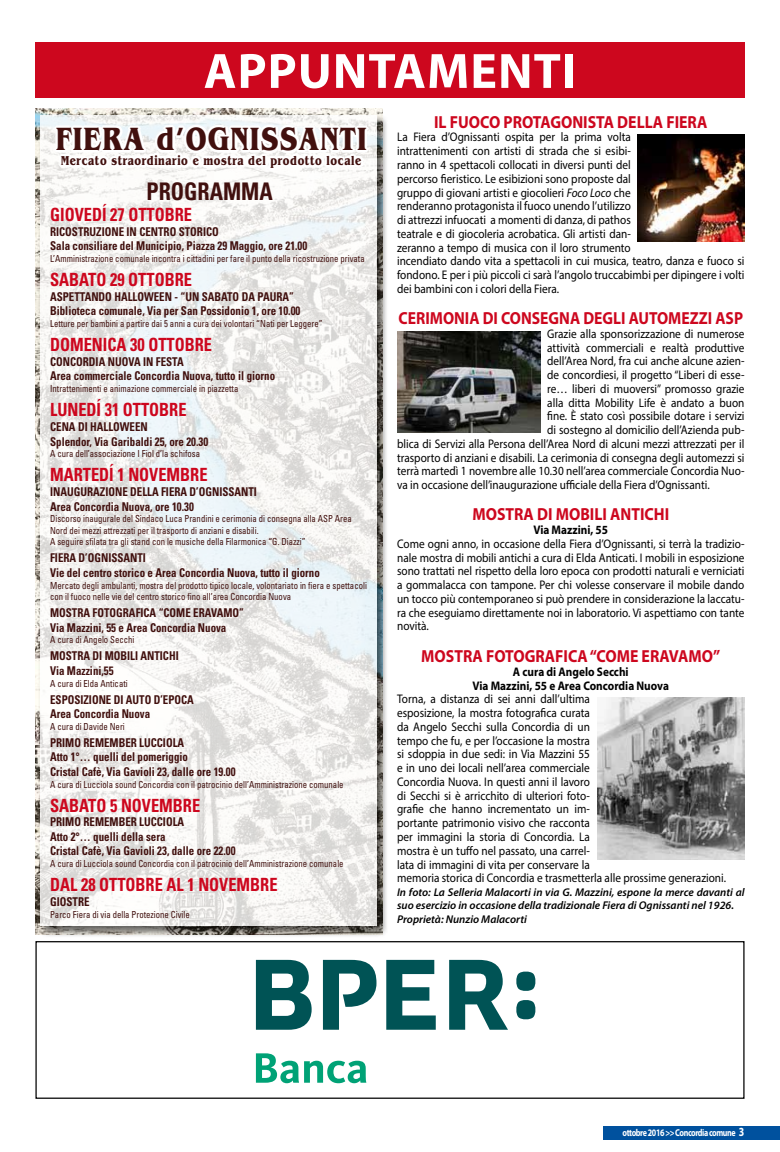
<style>
.page{position:relative;width:780px;height:1152px;background:#fff}
.page>*{position:absolute;margin:0;border:0;box-sizing:border-box;transform-origin:0 0}
.t1{font:700 50px "Myriad Pro";letter-spacing:.02em;color:#fff}
.t2{font:700 33.75px "Benguiat";letter-spacing:.06em;color:#41100e;scale:.79 1}
.t3{font:700 condensed 24.25px "Univers";color:#41100e;scale:.9 1}
.t4{font:700 condensed 18.25px "Univers";color:#cd071e;scale:.9 1}
.t5{font:700 17.5px "Myriad Pro";color:#cd071e;scale:.9 1}
.t6{font:700 17.5px "Myriad Pro";color:#cd071e;scale:.89 1}
.t7{font:700 13.5px "Benguiat";letter-spacing:.06em;color:#41100e;scale:.75 1}
.t8{font:12.5px/13.8px "Myriad Pro";color:#000;scale:.9 1}
.t9{font:700 12.5px/13.8px "Myriad Pro";color:#000;text-align:center;scale:.9 1}
.t10{font:700 condensed 12.12px/14.5px "Univers";color:#41100e;scale:.9 1}
.t11{font:italic 600 11.25px/13.5px "Myriad Pro";color:#000}
.t12{font:700 10px "Myriad Pro";letter-spacing:-.05em;color:#fff;scale:.8 1}
.t13{font:condensed 9.75px/11.6px "Univers";color:#41100e;scale:.9 1}
.s1{font-style:italic}
.s2{font-size:12.5px}
</style>
<div class="page">
<div style="left:603px;top:1126px;width:177px;height:13px;background:#00519e"></div>
<svg style="left:256px;top:1053px;width:110px;height:30px"></svg>
<svg style="left:256px;top:960px;width:280px;height:69px"></svg>
<div style="left:35px;top:941px;width:709px;height:157px;border:1px solid #000"></div>
<div style="left:35px;top:43px;width:709px;height:55px;background:#cd071e"></div>
<div style="left:38px;top:113px;width:350px;height:824px;background:#000;opacity:.75"></div>
<svg style="left:40px;top:115px;width:336px;height:811px"></svg>
<svg style="left:51px;top:108px;width:320px;height:84px"></svg>
<img style="left:638px;top:135px;width:106px;height:106px">
<img style="left:397px;top:331px;width:143px;height:101px">
<img style="left:597px;top:697px;width:147px;height:162px">
<h1 class="t1" style="left:204px;top:43px;width:374px">APPUNTAMENTI</h1>
<h2 class="t2" style="left:56px;top:119px;width:394px">FIERA d’OGNISSANTI</h2>
<p class="t7" style="left:61px;top:153px;width:401px">Mercato straordinario e mostra del prodotto locale</p>
<h3 class="t3" style="left:146px;top:176px;width:142px">PROGRAMMA</h3>
<h3 class="t4" style="left:50px;top:204px;width:159px">GIOVEDÍ 27 OTTOBRE</h3>
<p class="t10" style="left:50px;top:224px;width:287px">RICOSTRUZIONE IN CENTRO STORICO<br>Sala consiliare del Municipio, Piazza 29 Maggio, ore 21.00</p>
<p class="t13" style="left:50px;top:253px;width:351px">L’Amministrazione comunale incontra i cittadini per fare il punto della ricostruzione privata</p>
<h3 class="t4" style="left:50px;top:269px;width:159px">SABATO 29 OTTOBRE</h3>
<p class="t10" style="left:50px;top:289px;width:279px">ASPETTANDO HALLOWEEN - “UN SABATO DA PAURA”<br>Biblioteca comunale, Via per San Possidonio 1, ore 10.00</p>
<p class="t13" style="left:50px;top:318px;width:304px">Letture per bambini a partire dai 5 anni a cura dei volontari “Nati per Leggere”</p>
<h3 class="t4" style="left:50px;top:334px;width:181px">DOMENICA 30 OTTOBRE</h3>
<p class="t10" style="left:50px;top:354px;width:251px">CONCORDIA NUOVA IN FESTA<br>Area commerciale Concordia Nuova, tutto il giorno</p>
<p class="t13" style="left:50px;top:383px;width:211px">Intrattenimenti e animazione commerciale in piazzetta</p>
<h3 class="t4" style="left:50px;top:399px;width:153px">LUNEDÍ 31 OTTOBRE</h3>
<p class="t10" style="left:50px;top:419px;width:177px">CENA DI HALLOWEEN<br>Splendor, Via Garibaldi 25, ore 20.30</p>
<p class="t13" style="left:50px;top:448px;width:168px">A cura dell’associazione I Fiol d’la schifosa</p>
<h3 class="t4" style="left:50px;top:464px;width:176px">MARTEDÍ 1 NOVEMBRE</h3>
<p class="t10" style="left:50px;top:484px;width:231px">INAUGURAZIONE DELLA FIERA D’OGNISSANTI<br>Area Concordia Nuova, ore 10.30</p>
<p class="t13" style="left:50px;top:513px;width:337px">Discorso inaugurale del Sindaco Luca Prandini e cerimonia di consegna alla ASP Area<br>Nord dei mezzi attrezzati per il trasporto di anziani e disabili.<br>A seguire sfilata tra gli stand con le musiche della Filarmonica “G. Diazzi”</p>
<p class="t10" style="left:50px;top:551px;width:301px">FIERA D’OGNISSANTI<br>Vie del centro storico e Area Concordia Nuova, tutto il giorno</p>
<p class="t13" style="left:50px;top:579px;width:353px">Mercato degli ambulanti, mostra del prodotto tipico locale, volontariato in fiera e spettacoli con il fuoco nelle vie del centro storico fino all’area Concordia Nuova</p>
<p class="t10" style="left:50px;top:605px;width:217px">MOSTRA FOTOGRAFICA “COME ERAVAMO”<br>Via Mazzini, 55 e Area Concordia Nuova</p>
<p class="t13" style="left:50px;top:634px;width:95px">A cura di Angelo Secchi</p>
<p class="t10" style="left:50px;top:649px;width:144px">MOSTRA DI MOBILI ANTICHI<br>Via Mazzini,55</p>
<p class="t13" style="left:50px;top:677px;width:88px">A cura di Elda Anticati</p>
<p class="t10" style="left:50px;top:692px;width:161px">ESPOSIZIONE DI AUTO D’EPOCA<br>Area Concordia Nuova</p>
<p class="t13" style="left:50px;top:720px;width:84px">A cura di Davide Neri</p>
<p class="t10" style="left:50px;top:735px;width:207px">PRIMO REMEMBER LUCCIOLA<br>Atto 1°… quelli del pomeriggio<br>Cristal Cafè, Via Gavioli 23, dalle ore 19.00</p>
<p class="t13" style="left:50px;top:778px;width:327px">A cura di Lucciola sound Concordia con il patrocinio dell’Amministrazione comunale</p>
<h3 class="t4" style="left:50px;top:794px;width:168px">SABATO 5 NOVEMBRE</h3>
<p class="t10" style="left:50px;top:814px;width:207px">PRIMO REMEMBER LUCCIOLA<br>Atto 2°… quelli della sera<br>Cristal Cafè, Via Gavioli 23, dalle ore 22.00</p>
<p class="t13" style="left:50px;top:857px;width:327px">A cura di Lucciola sound Concordia con il patrocinio dell’Amministrazione comunale</p>
<h3 class="t4" style="left:50px;top:873px;width:254px">DAL 28 OTTOBRE AL 1 NOVEMBRE</h3>
<p class="t10" style="left:50px;top:894px;width:45px">GIOSTRE</p>
<p class="t13" style="left:50px;top:908px;width:157px">Parco Fiera di via della Protezione Civile</p>
<h3 class="t5" style="left:434px;top:112px;width:305px">IL FUOCO PROTAGONISTA DELLA FIERA</h3>
<p class="t8" style="left:397px;top:130px;width:387px">La Fiera d’Ognissanti ospita per la prima volta<br>intrattenimenti con artisti di strada che si esibi-<br>ranno in 4 spettacoli collocati in diversi punti del<br>percorso fieristico. Le esibizioni sono proposte dal<br>gruppo di giovani artisti e giocolieri <span class="s1">Foco Loco</span> che<br>renderanno protagonista il fuoco unendo l’utilizzo<br>di attrezzi infuocati a momenti di danza, di pathos<br>teatrale e di giocoleria acrobatica. Gli artisti dan-<br>zeranno a tempo di musica con il loro strumento<br>incendiato dando vita a spettacoli in cui musica, teatro, danza e fuoco si fondono. E per i più piccoli ci sarà l’angolo truccabimbi per dipingere i volti dei bambini con i colori della Fiera.</p>
<h3 class="t6" style="left:398px;top:308px;width:388px">CERIMONIA DI CONSEGNA DEGLI AUTOMEZZI ASP</h3>
<p class="t8" style="left:547px;top:326px;width:221px">Grazie alla sponsorizzazione di numerose</p>
<p class="t8" style="left:547px;top:340px;width:221px">attività commerciali e realtà produttive</p>
<p class="t8" style="left:547px;top:354px;width:221px">dell’Area Nord, fra cui anche alcune azien-</p>
<p class="t8" style="left:547px;top:368px;width:221px">de concordiesi, il progetto “Liberi di esse-</p>
<p class="t8" style="left:547px;top:381px;width:221px">re… liberi di muoversi” promosso grazie</p>
<p class="t8" style="left:547px;top:395px;width:221px">alla ditta Mobility Life è andato a buon</p>
<p class="t8" style="left:547px;top:409px;width:221px">fine. È stato così possibile dotare i servizi</p>
<p class="t8" style="left:547px;top:423px;width:221px">di sostegno al domicilio dell’Azienda pub-</p>
<p class="t8" style="left:397px;top:436px;width:387px">blica di Servizi alla Persona dell’Area Nord di alcuni mezzi attrezzati per il</p>
<p class="t8" style="left:397px;top:450px;width:387px">trasporto di anziani e disabili. La cerimonia di consegna degli automezzi si</p>
<p class="t8" style="left:397px;top:464px;width:387px">terrà martedì 1 novembre alle 10.30 nell’area commerciale Concordia Nuo-</p>
<p class="t8" style="left:397px;top:478px;width:349px">va in occasione dell’inaugurazione ufficiale della Fiera d’Ognissanti.</p>
<h3 class="t5" style="left:472px;top:504px;width:220px">MOSTRA DI MOBILI ANTICHI</h3>
<p class="t9" style="left:533px;top:523px;width:84px">Via Mazzini, 55</p>
<p class="t8" style="left:397px;top:536px;width:387px;text-align:justify">Come ogni anno, in occasione della Fiera d’Ognissanti, si terrà la tradizio&shy;nale mostra di mobili antichi a cura di Elda Anticati. I mobili in esposizione sono trattati nel rispetto della loro epoca con prodotti naturali e verniciati a gommalacca con tampone. Per chi volesse conservare il mobile dando un tocco più contemporaneo si può prendere in considerazione la laccatu&shy;ra che eseguiamo direttamente noi in laboratorio. Vi aspettiamo con tante novità.</p>
<h3 class="t5" style="left:421px;top:646px;width:334px">MOSTRA FOTOGRAFICA “COME ERAVAMO”</h3>
<p class="t9" style="left:472px;top:665px;width:220px">A cura di Angelo Secchi<br>Via Mazzini, 55 e Area Concordia Nuova</p>
<p class="t8" style="left:397px;top:692px;width:367px">Torna, a distanza di sei anni dall’ultima<br>esposizione, la mostra fotografica curata<br>da Angelo Secchi sulla Concordia di un<br>tempo che fu, e per l’occasione la mostra<br>si sdoppia in due sedi: in Via Mazzini 55<br>e in uno dei locali nell’area commerciale<br>Concordia Nuova. In questi anni il lavoro<br>di Secchi si è arricchito di ulteriori foto-<br>grafie che hanno incrementato un im-<br>portante patrimonio visivo che racconta<br>per immagini la storia di Concordia. La<br>mostra è un tuffo nel passato, una carrel-<br>lata di immagini di vita per conservare la<br>memoria storica di Concordia e trasmetterla alle prossime generazioni.</p>
<p class="t11" style="left:397px;top:885px;width:349px">In foto: La Selleria Malacorti in via G. Mazzini, espone la merce davanti al suo esercizio in occasione della tradizionale Fiera di Ognissanti nel 1926.<br>Proprietà: Nunzio Malacorti</p>
<p class="t12" style="left:622px;top:1127px;width:154px">ottobre 2016 &gt;&gt; Concordia comune <span class="s2">3</span></p>
</div>
